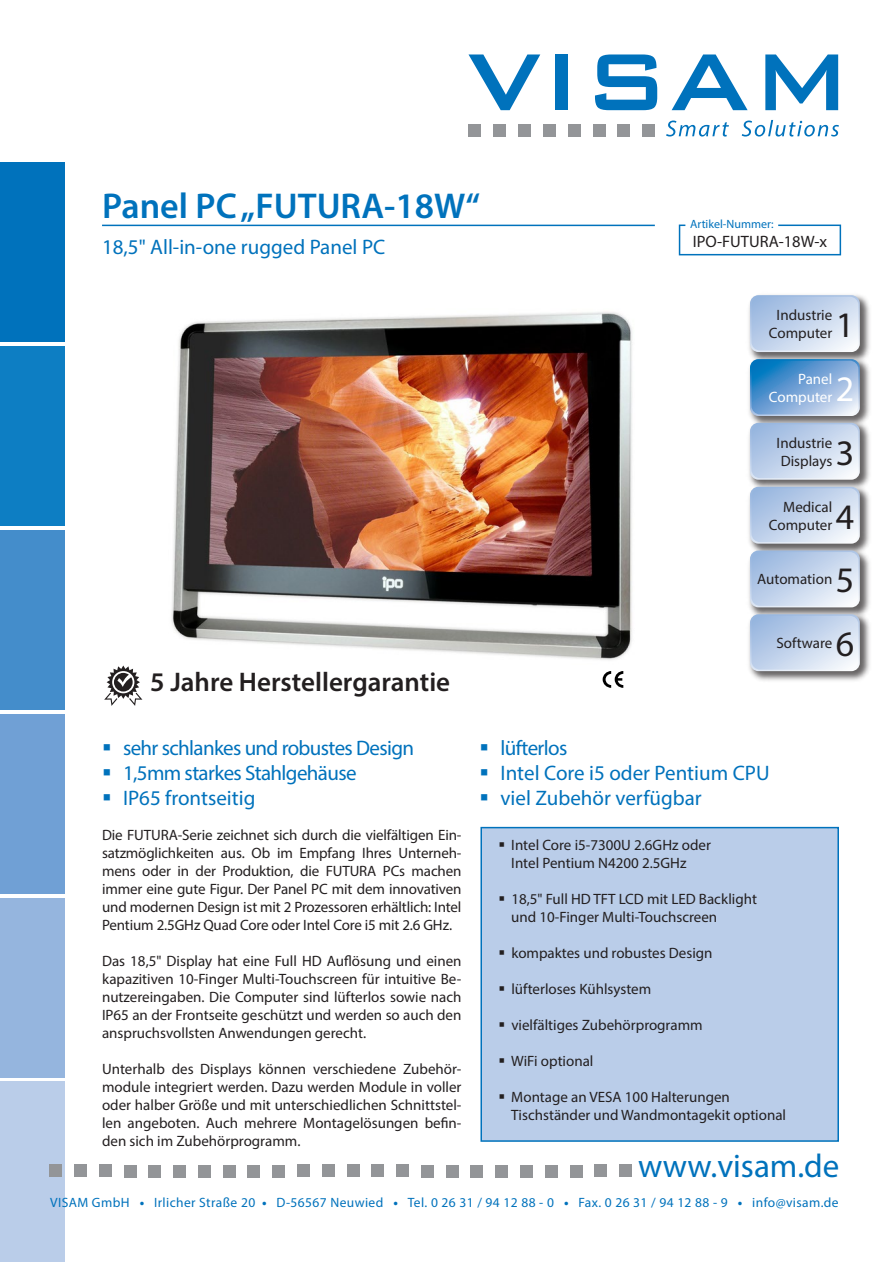
<style>
.page{position:relative;width:893px;height:1263px;background:#fff}
.page>*{position:absolute;margin:0;border:0;box-sizing:border-box;transform-origin:0 0}
.t1{font:600 36px "Myriad Pro";color:#0072bc}
.t2{font:36px "Myriad Pro";color:#231f20}
.t3{font:36px "Myriad Pro";color:#fff}
.t4{font:33px "Myriad Pro";color:#0072bc}
.t5{font:600 27px "Myriad Pro";color:#231f20}
.t6{font:21px "Myriad Pro";letter-spacing:-.005em;color:#0072bc}
.t7{font:21px "Myriad Pro";letter-spacing:-.03em;color:#0072bc}
.t8{font:16.5px "Myriad Pro";color:#231f20}
.t9{font:15px/18px "Myriad Pro";color:#231f20;text-align:justify}
.t10{font:15px/18px "Myriad Pro";color:#fff;text-align:right}
.t11{font:13.5px "Myriad Pro";letter-spacing:.03em;color:#0072bc}
.t12{font:12px "Myriad Pro";color:#0072bc}
.s1{font-weight:700}
</style>
<div class="page">
<div style="left:0;top:1081px;width:65px;height:181px;background:#bacde9"></div>
<div style="left:0;top:162px;width:65px;height:180px;background:#0072bc"></div>
<div style="left:0;top:346px;width:65px;height:180px;background:#0d7ec3"></div>
<div style="left:0;top:530px;width:65px;height:180px;background:#448dcb"></div>
<div style="left:0;top:714px;width:65px;height:179px;background:#70a0d5"></div>
<div style="left:0;top:898px;width:65px;height:179px;background:#95b5de"></div>
<div style="left:124px;top:1165px;width:12px;height:12px;background:#939598"></div>
<div style="left:149px;top:1165px;width:12px;height:12px;background:#939598"></div>
<div style="left:173px;top:1165px;width:13px;height:12px;background:#939598"></div>
<div style="left:198px;top:1165px;width:13px;height:12px;background:#939598"></div>
<div style="left:223px;top:1165px;width:12px;height:12px;background:#939598"></div>
<div style="left:248px;top:1165px;width:12px;height:12px;background:#939598"></div>
<div style="left:272px;top:1165px;width:13px;height:12px;background:#939598"></div>
<div style="left:50px;top:1164px;width:12px;height:13px;background:#939598"></div>
<div style="left:74px;top:1164px;width:13px;height:13px;background:#939598"></div>
<div style="left:99px;top:1164px;width:12px;height:13px;background:#939598"></div>
<div style="left:421px;top:1165px;width:13px;height:12px;background:#939598"></div>
<div style="left:446px;top:1165px;width:12px;height:12px;background:#939598"></div>
<div style="left:471px;top:1165px;width:12px;height:12px;background:#939598"></div>
<div style="left:495px;top:1165px;width:13px;height:12px;background:#939598"></div>
<div style="left:520px;top:1165px;width:13px;height:12px;background:#939598"></div>
<div style="left:545px;top:1165px;width:12px;height:12px;background:#939598"></div>
<div style="left:570px;top:1165px;width:12px;height:12px;background:#939598"></div>
<div style="left:297px;top:1164px;width:13px;height:13px;background:#939598"></div>
<div style="left:322px;top:1164px;width:12px;height:13px;background:#939598"></div>
<div style="left:347px;top:1164px;width:12px;height:13px;background:#939598"></div>
<div style="left:372px;top:1164px;width:12px;height:13px;background:#939598"></div>
<div style="left:396px;top:1164px;width:13px;height:13px;background:#939598"></div>
<div style="left:595px;top:1164px;width:12px;height:13px;background:#939598"></div>
<div style="left:619px;top:1164px;width:13px;height:13px;background:#939598"></div>
<svg style="left:679px;top:225px;width:162px;height:30px"></svg>
<img style="left:749px;top:295px;width:121px;height:61px">
<svg style="left:750px;top:295px;width:110px;height:57px;background:#c5d5ec"></svg>
<img style="left:749px;top:356px;width:121px;height:63px">
<svg style="left:750px;top:359px;width:110px;height:57px;background:#77a8d7"></svg>
<img style="left:749px;top:419px;width:121px;height:64px">
<svg style="left:750px;top:423px;width:110px;height:57px;background:#c5d5eb"></svg>
<img style="left:749px;top:483px;width:121px;height:63px">
<svg style="left:750px;top:487px;width:110px;height:57px;background:#c5d4eb"></svg>
<img style="left:749px;top:546px;width:121px;height:65px">
<svg style="left:750px;top:550px;width:110px;height:57px;background:#c5d5eb"></svg>
<img style="left:749px;top:611px;width:121px;height:70px">
<svg style="left:750px;top:614px;width:110px;height:57px;background:#c5d5ec"></svg>
<svg style="left:468px;top:54px;width:72px;height:56px"></svg>
<div style="left:555px;top:54px;width:13px;height:56px;background:#0072bc"></div>
<svg style="left:595px;top:54px;width:62px;height:56px"></svg>
<svg style="left:672px;top:54px;width:76px;height:56px"></svg>
<svg style="left:765px;top:54px;width:73px;height:56px"></svg>
<div style="left:468px;top:124px;width:13px;height:12px;background:#939598"></div>
<div style="left:493px;top:124px;width:13px;height:12px;background:#939598"></div>
<div style="left:518px;top:124px;width:13px;height:12px;background:#939598"></div>
<div style="left:543px;top:124px;width:12px;height:12px;background:#939598"></div>
<div style="left:568px;top:124px;width:12px;height:12px;background:#939598"></div>
<div style="left:593px;top:124px;width:12px;height:12px;background:#939598"></div>
<div style="left:618px;top:124px;width:12px;height:12px;background:#939598"></div>
<div style="left:642px;top:124px;width:13px;height:12px;background:#939598"></div>
<svg style="left:666px;top:121px;width:63px;height:16px"></svg>
<svg style="left:742px;top:120px;width:97px;height:17px"></svg>
<hr style="left:102px;top:225px;width:553px;height:1px;background:#0072bc">
<img style="left:171px;top:312px;width:461px;height:348px">
<div style="left:480px;top:827px;width:359px;height:315px;background:#bacde9;border:2px solid #0072bc"></div>
<svg style="left:603px;top:671px;width:20px;height:17px"></svg>
<svg style="left:104px;top:665px;width:38px;height:41px"></svg>
<p class="t1" style="left:102px;top:183px;width:380px">Panel PC „FUTURA-18W“</p>
<p class="t6" style="left:102px;top:234px;width:285px">18,5" All-in-one rugged Panel PC</p>
<p class="t8" style="left:693px;top:231px;width:136px">IPO-FUTURA-18W-x</p>
<p class="t12" style="left:690px;top:216px;width:85px">Artikel-Nummer:</p>
<p class="t9" style="left:769px;top:306px;width:65px;text-align:center">Industrie<br>Computer</p>
<p class="t10" style="left:769px;top:370px;width:65px">Panel<br>Computer</p>
<h1 class="t3" style="left:836px;top:367px;width:20px">2</h1>
<p class="t9" style="left:777px;top:433px;width:57px">Industrie<br>Displays</p>
<h1 class="t2" style="left:836px;top:431px;width:20px">3</h1>
<p class="t9" style="left:769px;top:497px;width:65px;text-align:right">Medical<br>Computer</p>
<h1 class="t2" style="left:836px;top:494px;width:20px">4</h1>
<h1 class="t2" style="left:836px;top:303px;width:20px">1</h1>
<p class="t9" style="left:757px;top:570px;width:77px">Automation</p>
<h1 class="t2" style="left:836px;top:558px;width:20px">5</h1>
<p class="t5" style="left:150px;top:665px;width:301px">5 Jahre Herstellergarantie</p>
<p class="t7" style="left:102px;top:735px;width:314px">▪ sehr schlankes und robustes Design</p>
<p class="t7" style="left:102px;top:760px;width:256px">▪ 1,5mm starkes Stahlgehäuse</p>
<p class="t6" style="left:102px;top:785px;width:155px">▪ IP65 frontseitig</p>
<p class="t9" style="left:102px;top:826px;width:361px">Die FUTURA-Serie zeichnet sich durch die vielfältigen Ein&shy;satzmöglichkeiten aus. Ob im Empfang Ihres Unterneh&shy;mens oder in der Produktion, die FUTURA PCs machen immer eine gute Figur. Der Panel PC mit dem innovativen und modernen Design ist mit 2 Prozessoren erhältlich: Intel Pentium 2.5GHz Quad Core oder Intel Core i5 mit 2.6 GHz.</p>
<p class="t9" style="left:102px;top:952px;width:361px">Das 18,5" Display hat eine Full HD Auflösung und einen kapazitiven 10-Finger Multi-Touchscreen für intuitive Be&shy;nutzereingaben. Die Computer sind lüfterlos sowie nach IP65 an der Frontseite geschützt und werden so auch den anspruchsvollsten Anwendungen gerecht.</p>
<p class="t9" style="left:102px;top:1060px;width:361px">Unterhalb des Displays können verschiedene Zubehör&shy;module integriert werden. Dazu werden Module in voller oder halber Größe und mit unterschiedlichen Schnittstel&shy;len angeboten. Auch mehrere Montagelösungen befin&shy;den sich im Zubehörprogramm.</p>
<p class="t9" style="left:776px;top:634px;width:57px">Software</p>
<h1 class="t2" style="left:836px;top:622px;width:20px">6</h1>
<p class="t7" style="left:479px;top:735px;width:89px">▪ lüfterlos</p>
<p class="t6" style="left:479px;top:760px;width:292px">▪ Intel Core i5 oder Pentium CPU</p>
<p class="t6" style="left:479px;top:785px;width:224px">▪ viel Zubehör verfügbar</p>
<p class="t9" style="left:499px;top:836px;width:214px">▪ Intel Core i5-7300U 2.6GHz oder</p>
<p class="t9" style="left:511px;top:854px;width:177px">Intel Pentium N4200 2.5GHz</p>
<p class="t9" style="left:499px;top:890px;width:260px">▪ 18,5" Full HD TFT LCD mit LED Backlight</p>
<p class="t9" style="left:511px;top:908px;width:207px">und 10-Finger Multi-Touchscreen</p>
<p class="t9" style="left:499px;top:944px;width:215px">▪ kompaktes und robustes Design</p>
<p class="t9" style="left:499px;top:980px;width:154px">▪ lüfterloses Kühlsystem</p>
<p class="t9" style="left:499px;top:1016px;width:206px">▪ vielfältiges Zubehörprogramm</p>
<p class="t9" style="left:499px;top:1052px;width:96px">▪ WiFi optional</p>
<p class="t9" style="left:499px;top:1088px;width:233px">▪ Montage an VESA 100 Halterungen</p>
<p class="t9" style="left:511px;top:1106px;width:276px">Tischständer und Wandmontagekit optional</p>
<h2 class="t4" style="left:638px;top:1145px;width:203px">www.visam.de</h2>
<p class="t11" style="left:50px;top:1194px;width:790px">VISAM GmbH <span class="s1">•</span> Irlicher Straße 20 <span class="s1">•</span> D-56567 Neuwied <span class="s1">•</span> Tel. 0 26 31 / 94 12 88 - 0 <span class="s1">•</span> Fax. 0 26 31 / 94 12 88 - 9 <span class="s1">•</span> info@visam.de</p>
</div>
